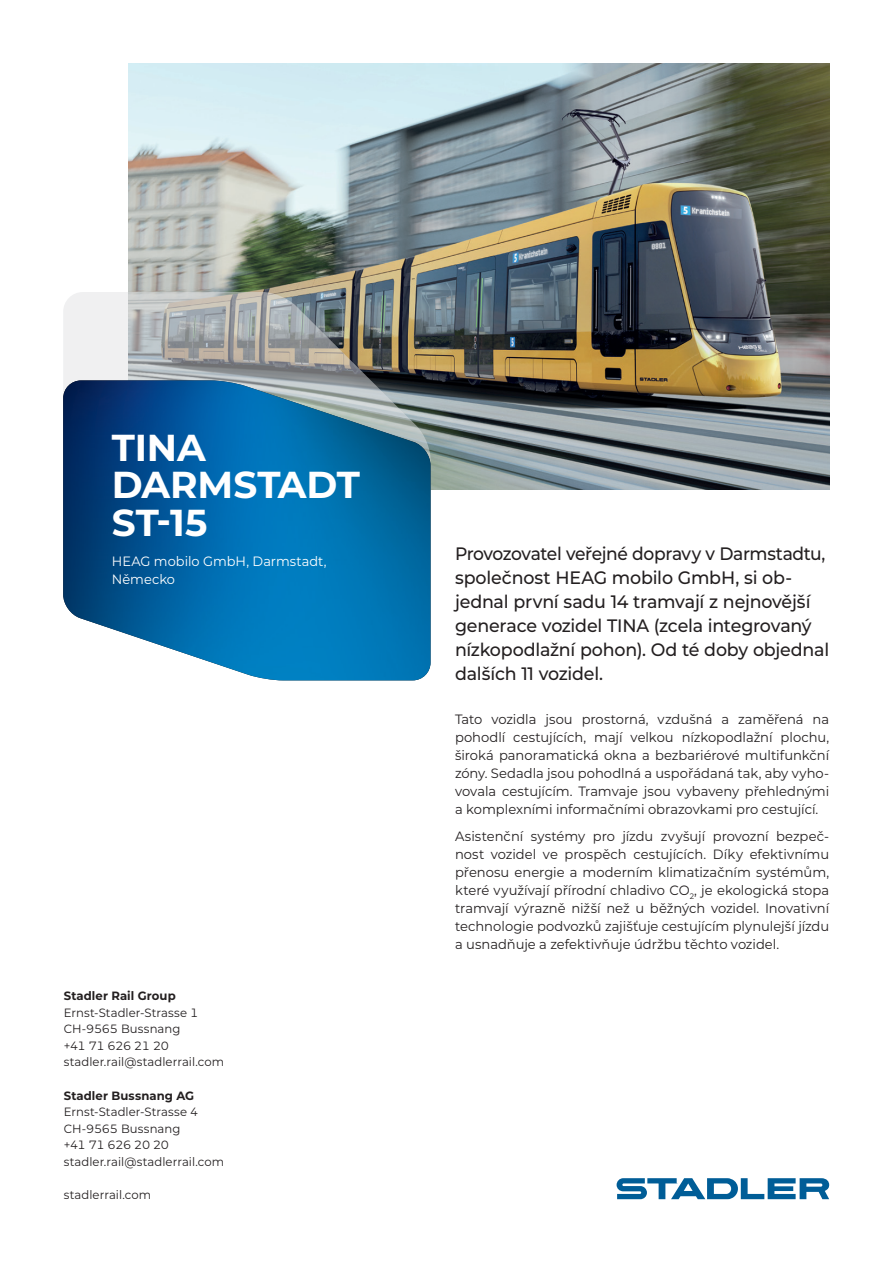
<style>
.page{position:relative;width:893px;height:1263px;background:#fff}
.page>*{position:absolute;margin:0;border:0;box-sizing:border-box;transform-origin:0 0}
.Headline{font:700 37.5px/37.5px "Montserrat";color:#fff}
.Lead{font:500 18px/24px "Montserrat";letter-spacing:-.015em;color:#231f20;scale:.95 1}
.Copy{font:13.5px/18px "Montserrat";letter-spacing:-.005em;color:#231f20;text-align:justify}
.Subline{font:13.5px "Montserrat";color:#fff;scale:.96 1}
.Adresse{font:12px/16.5px "Montserrat";letter-spacing:.005em;color:#231f20}
.s1{font-weight:700}
</style>
<div class="page">
<img style="left:129px;top:64px;width:700px;height:425px">
<svg style="left:63px;top:292px;width:368px;height:88px"></svg>
<img style="left:63px;top:380px;width:368px;height:300px">
<svg style="left:617px;top:1178px;width:212px;height:21px"></svg>
<p class="Headline" style="left:112px;top:427px;width:95px">TINA</p>
<p class="Headline" style="left:112px;top:464px;width:250px">DARMSTADT<br>ST-15</p>
<p class="Subline" style="left:112px;top:551px;width:225px">HEAG mobilo GmbH, Darmstadt,</p>
<p class="Subline" style="left:112px;top:569px;width:67px">Německo</p>
<p class="Adresse" style="left:64px;top:987px;width:162px"><span class="s1">Stadler Rail Group<br></span>Ernst-Stadler-Strasse 1<br>CH-9565 Bussnang<br>+41 71 626 21 20 stadler.rail@stadlerrail.com</p>
<p class="Adresse" style="left:64px;top:1087px;width:162px"><span class="s1">Stadler Bussnang AG<br></span>Ernst-Stadler-Strasse 4<br>CH-9565 Bussnang<br>+41 71 626 20 20 stadler.rail@stadlerrail.com</p>
<p class="Adresse" style="left:64px;top:1186px;width:89px">stadlerrail.com</p>
<p class="Lead" style="left:455px;top:541px;width:395px">Provozovatel veřejné dopravy v Darmstadtu, společnost HEAG mobilo GmbH, si ob&shy;jednal první sadu 14 tramvají z nejnovější generace vozidel TINA (zcela integrovaný nízkopodlažní pohon). Od té doby objednal dalších 11 vozidel.</p>
<p class="Copy" style="left:455px;top:710px;width:376px">Tato vozidla jsou prostorná, vzdušná a zaměřená na pohodlí cestujících, mají velkou nízkopodlažní plochu, široká panoramatická okna a bezbariérové multifunkční zóny. Sedadla jsou pohodlná a uspořádaná tak, aby vyho&shy;vovala cestujícím. Tramvaje jsou vybaveny přehlednými a komplexními informačními obrazovkami pro cestující.</p>
<p class="Copy" style="left:455px;top:826px;width:376px">Asistenční systémy pro jízdu zvyšují provozní bezpeč&shy;nost vozidel ve prospěch cestujících. Díky efektivnímu přenosu energie a moderním klimatizačním systémům, které využívají přírodní chladivo CO<sub>2</sub>, je ekologická stopa tramvají výrazně nižší než u běžných vozidel. Inovativní technologie podvozků zajišťuje cestujícím plynulejší jízdu a usnadňuje a zefektivňuje údržbu těchto vozidel.</p>
</div>
